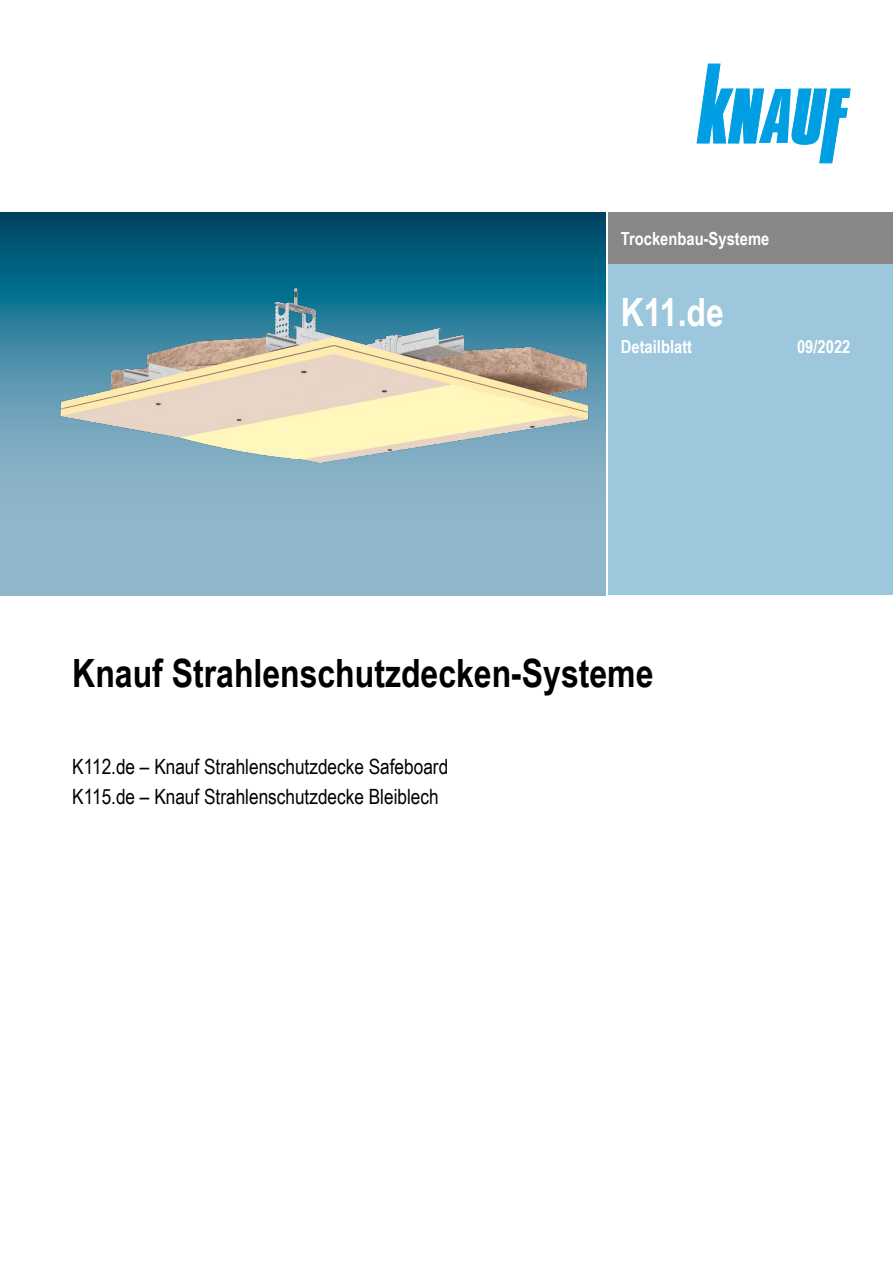
<style>
.page{position:relative;width:893px;height:1263px;background:#fff}
.page>*{position:absolute;margin:0;border:0;box-sizing:border-box;transform-origin:0 0}
.t1{font:700 39px "Arial Narrow";color:#000}
.t2{font:700 39px "Arial Narrow";color:#fff}
.t3{font:21px/30px "Arial Narrow";color:#000}
.t4{font:700 18px "Arial Narrow";color:#fff}
</style>
<div class="page">
<div style="left:608px;top:213px;width:285px;height:382px;background:#9cc7dd"></div>
<div style="left:608px;top:213px;width:285px;height:51px;background:#868786"></div>
<svg style="left:0;top:213px;width:606px;height:382px;background:#6a9fb7"></svg>
<img style="left:49px;top:212px;width:590px;height:364px">
<svg style="left:697px;top:64px;width:153px;height:99px"></svg>
<p class="t4" style="left:621px;top:225px;width:150px">Trockenbau-Systeme</p>
<h1 class="t2" style="left:621px;top:282px;width:105px">K11.de</h1>
<p class="t4" style="left:621px;top:333px;width:73px">Detailblatt</p>
<p class="t4" style="left:797px;top:333px;width:55px">09/2022</p>
<h1 class="t1" style="left:72px;top:644px;width:583px">Knauf Strahlenschutzdecken-Systeme</h1>
<p class="t3" style="left:72px;top:750px;width:377px">K112.de – Knauf Strahlenschutzdecke Safeboard<br>K115.de – Knauf Strahlenschutzdecke Bleiblech</p>
</div>
